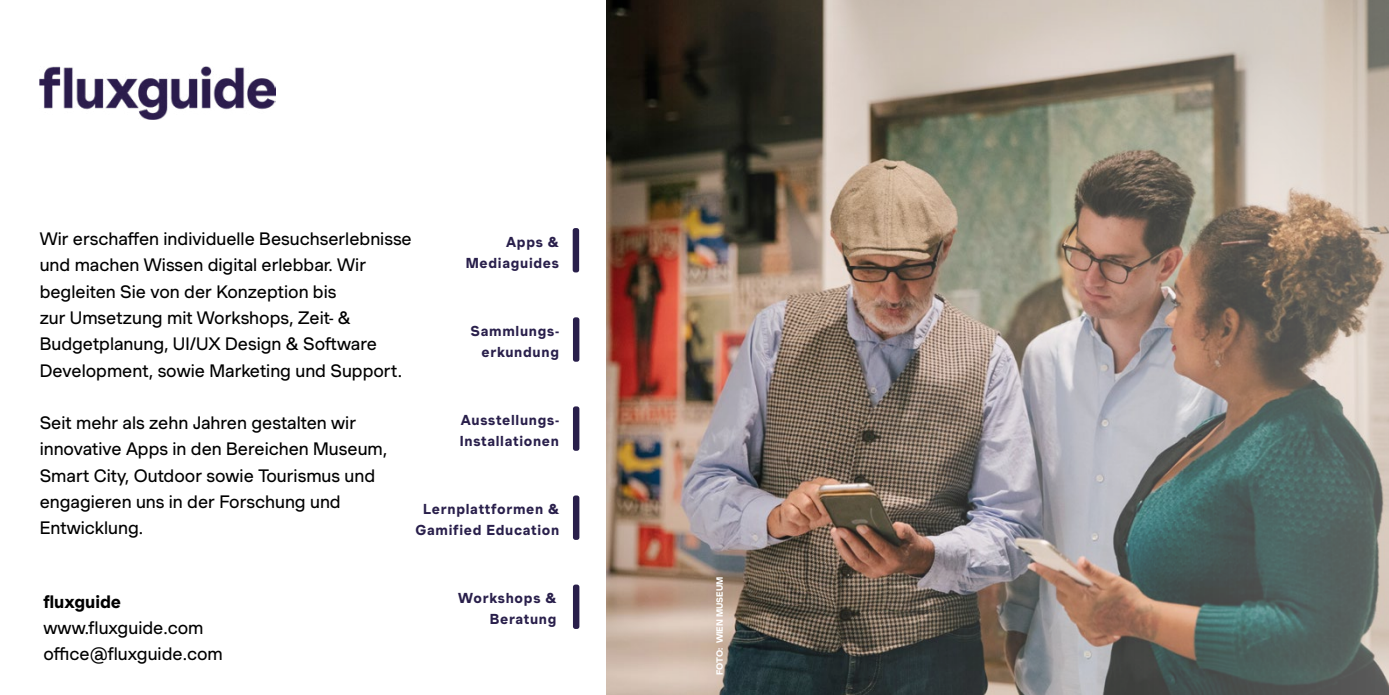
<style>
.page{position:relative;width:1389px;height:695px;background:#fff}
.page>*{position:absolute;margin:0;border:0;box-sizing:border-box;transform-origin:0 0}
.t1{font:17.5px/26.2px "Muoto";color:#000}
.t2{font:700 17.5px "Muoto";color:#000}
.t3{font:700 14px/21px "Muoto";letter-spacing:.05em;color:#291f4b;text-align:right}
.t4{font:700 8.75px "Muoto";color:#fff}
</style>
<div class="page">
<img style="left:606px;top:0;width:783px;height:694px">
<img style="left:40px;top:66px;width:235px;height:53px">
<div style="left:573px;top:406px;width:6px;height:44px;background:#291f4b;border-radius:2px"></div>
<div style="left:573px;top:495px;width:6px;height:44px;background:#291f4b;border-radius:2px"></div>
<div style="left:573px;top:584px;width:6px;height:45px;background:#291f4b;border-radius:2px"></div>
<div style="left:573px;top:317px;width:6px;height:44px;background:#291f4b;border-radius:2px"></div>
<div style="left:573px;top:228px;width:6px;height:44px;background:#291f4b;border-radius:2px"></div>
<p class="t1" style="left:40px;top:225px;width:374px">Wir erschaffen individuelle Besuchserlebnisse und machen Wissen digital erlebbar. Wir begleiten Sie von der Konzeption bis<br>zur Umsetzung mit Workshops, Zeit- &amp; Budgetplanung, UI/UX Design &amp; Software Development, sowie Marketing und Support.</p>
<p class="t1" style="left:40px;top:409px;width:349px">Seit mehr als zehn Jahren gestalten wir innovative Apps in den Bereichen Museum, Smart City, Outdoor sowie Tourismus und engagieren uns in der Forschung und Entwicklung.</p>
<p class="t3" style="left:460px;top:409px;width:101px;text-align:left">Ausstellungs-<br>Installationen</p>
<p class="t3" style="left:466px;top:231px;width:95px">Apps &amp;<br>Mediaguides</p>
<p class="t3" style="left:470px;top:320px;width:90px">Sammlungs&shy;erkundung</p>
<p class="t3" style="left:415px;top:498px;width:145px;text-align:center">Lernplattformen &amp;<br>Gamified Education</p>
<p class="t2" style="left:43px;top:588px;width:79px">fluxguide</p>
<p class="t1" style="left:43px;top:614px;width:181px">www.fluxguide.com office@fluxguide.com</p>
<p class="t3" style="left:458px;top:587px;width:100px">Workshops &amp;<br>Beratung</p>
<p class="t4" style="left:713px;top:675px;width:100px;rotate:-90deg">FOTO: WIEN MUSEUM</p>
</div>
